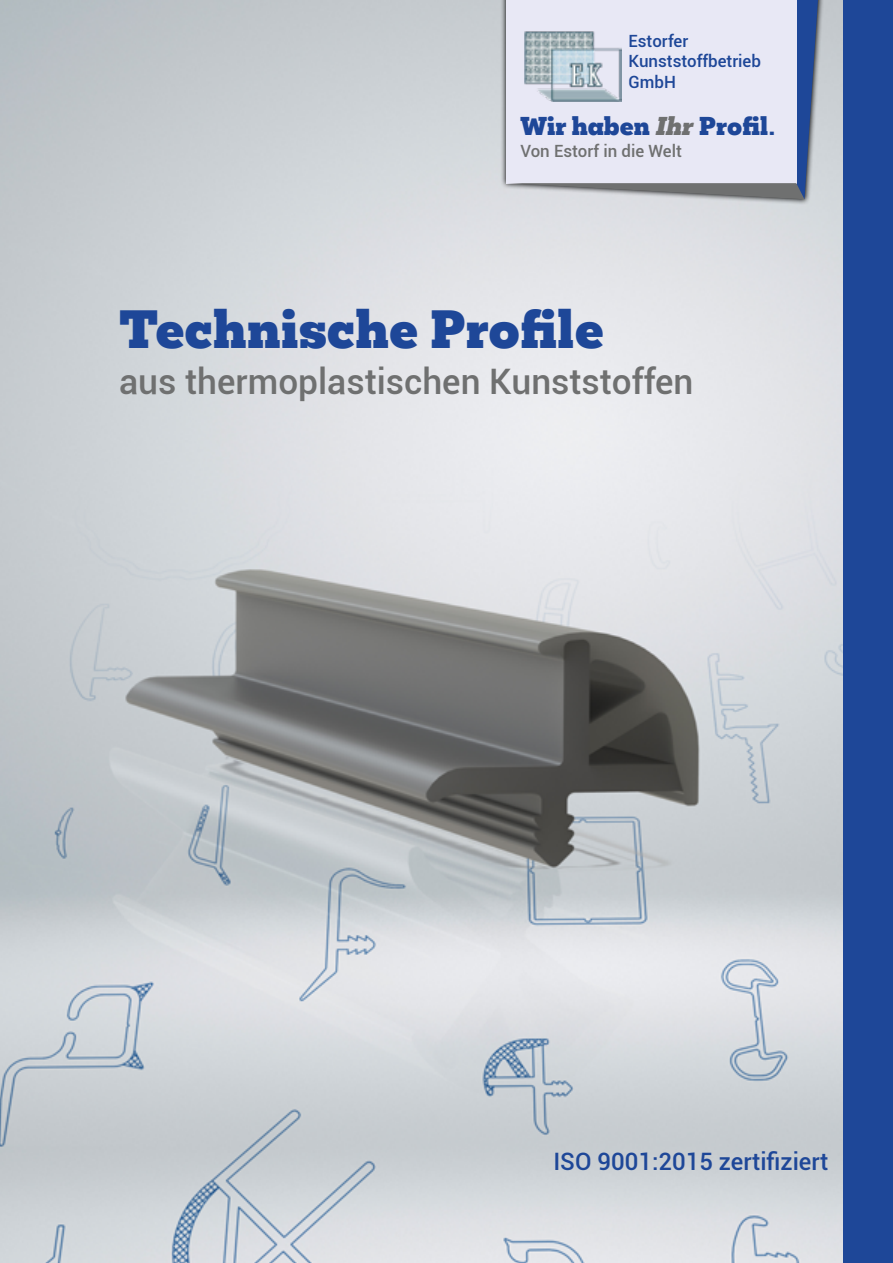
<style>
.page{position:relative;width:893px;height:1263px;background:#fff}
.page>*{position:absolute;margin:0;border:0;box-sizing:border-box;transform-origin:0 0}
.t1{font:900 49.2px "Mokoko";color:#1e4798}
.t2{font:500 35.1px "Roboto";color:#6f7070}
.t3{font:500 24px "Roboto";color:#1e4798}
.t4{font:900 23.7px "Mokoko";color:#1e4798}
.t5{font:500 16.8px/20.2px "Roboto";color:#1e4798}
.t6{font:500 16.8px "Roboto";color:#6f7070}
.s1{font-style:italic;color:#6f7070}
.s2{font-family:"Roboto"}
</style>
<div class="page">
<img style="left:0;top:0;width:843px;height:1263px">
<svg style="left:500px;top:0;width:324px;height:204px;background:#c4c7cc"></svg>
<svg style="left:507px;top:0;width:311px;height:199px;background:#d5d7e6"></svg>
<img style="left:525px;top:30px;width:97px;height:72px">
<div style="left:843px;top:0;width:50px;height:1263px;background:#1e4798"></div>
<p class="t5" style="left:628px;top:30px;width:134px">Estorfer<br>Kunststoffbetrieb<br>GmbH</p>
<p class="t4" style="left:520px;top:110px;width:257px">Wir haben <span class="s1">Ihr</span> Profil<span class="s2">.</span></p>
<p class="t6" style="left:520px;top:139px;width:163px">Von Estorf in die Welt</p>
<h1 class="t1" style="left:119px;top:296px;width:486px">Technische Profile</h1>
<p class="t2" style="left:119px;top:356px;width:576px">aus thermoplastischen Kunststoffen</p>
<p class="t3" style="left:553px;top:1145px;width:276px">ISO 9001:2015 zertifiziert</p>
</div>
